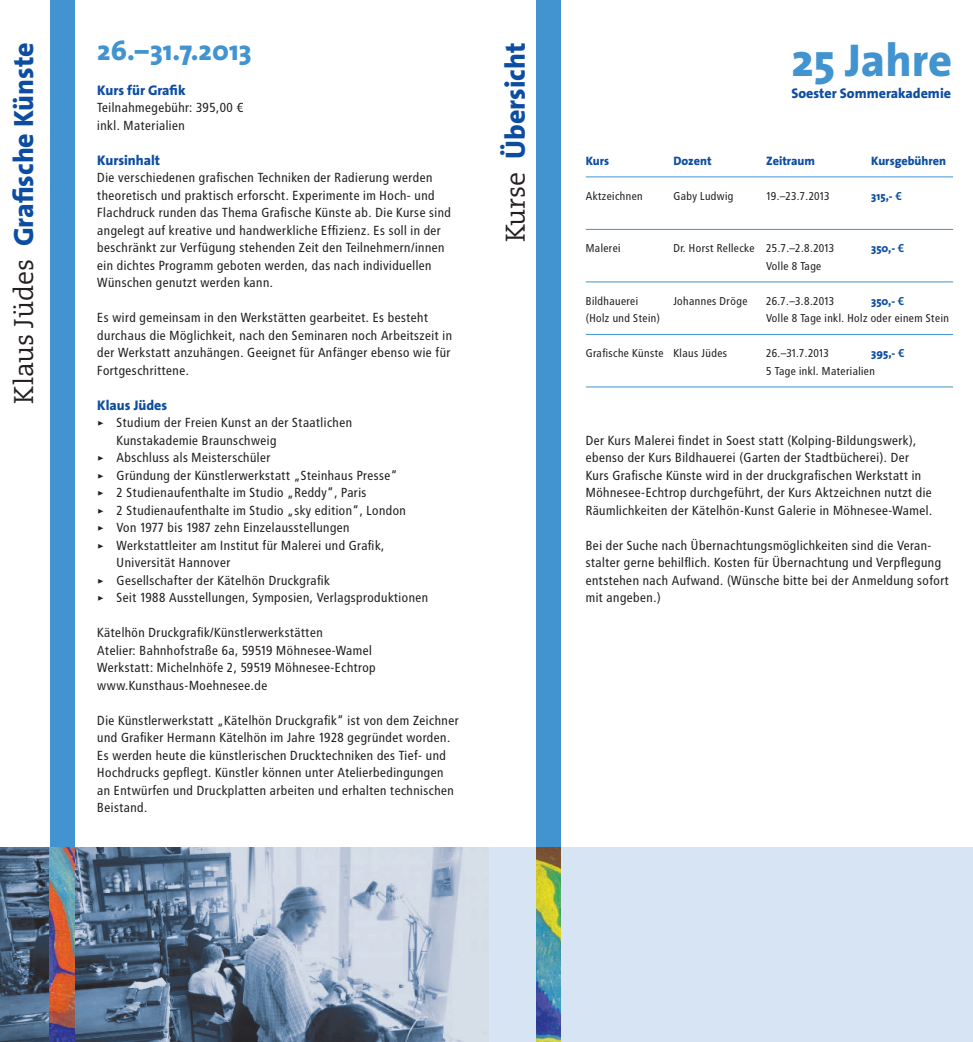
<style>
.page{position:relative;width:973px;height:1042px;background:#fff}
.page>*{position:absolute;margin:0;border:0;box-sizing:border-box;transform-origin:0 0}
.t1{font:800 46.38px "The Sans";color:#4194d0}
.t2{font:800 28px "The Sans";color:#0d4da1}
.t3{font:800 28px "The Sans";color:#4194d0}
.t4{font:800 14px "The Sans";color:#0d4da1}
.t5{font:13.12px/17.5px "Transit";color:#231f20}
.t6{font:800 12.25px "The Sans";color:#0d4da1}
.t7{font:11.38px "Transit";color:#231f20}
.t8{font:800 11.38px "The Sans";color:#0d4da1}
.s1{font-family:"The Serif";font-weight:300;color:#231f20}
.s2{font-family:"Transit";font-weight:700}
</style>
<div class="page">
<div style="left:50px;top:0;width:24px;height:1042px;background:#4194d0"></div>
<div style="left:536px;top:0;width:25px;height:1042px;background:#4194d0"></div>
<div style="left:486px;top:847px;width:486px;height:195px;background:#d6e4f4"></div>
<img style="left:536px;top:847px;width:25px;height:195px">
<hr style="left:585px;top:176px;width:367px;height:1px;background:#4194d0">
<hr style="left:585px;top:229px;width:367px;height:1px;background:#4194d0">
<hr style="left:585px;top:281px;width:367px;height:1px;background:#4194d0">
<hr style="left:585px;top:334px;width:367px;height:1px;background:#4194d0">
<hr style="left:585px;top:386px;width:367px;height:1px;background:#4194d0">
<img style="left:0;top:847px;width:489px;height:195px">
<img style="left:50px;top:847px;width:24px;height:195px">
<h2 class="t2" style="left:0;top:404px;width:363px;rotate:-90deg"><span class="s1">Klaus Jüdes</span> Grafische Künste</h2>
<h2 class="t3" style="left:97px;top:27px;width:156px">26.–31.7.2013</h2>
<p class="t4" style="left:97px;top:78px;width:90px">Kurs für Grafik</p>
<p class="t5" style="left:97px;top:99px;width:148px">Teilnahmegebühr: 395,00 € inkl. Materialien</p>
<p class="t4" style="left:97px;top:148px;width:64px">Kursinhalt</p>
<p class="t5" style="left:97px;top:169px;width:355px">Die verschiedenen grafischen Techniken der Radierung werden theoretisch und praktisch erforscht. Experimente im Hoch- und Flachdruck runden das Thema Grafische Künste ab. Die Kurse sind angelegt auf kreative und handwerkliche Effizienz. Es soll in der beschränkt zur Verfügung stehenden Zeit den Teilnehmern/innen ein dichtes Programm geboten werden, das nach individuellen Wünschen genutzt werden kann.</p>
<p class="t5" style="left:97px;top:309px;width:356px">Es wird gemeinsam in den Werkstätten gearbeitet. Es besteht durchaus die Möglichkeit, nach den Seminaren noch Arbeitszeit in der Werkstatt anzuhängen. Geeignet für Anfänger ebenso wie für Fortgeschrittene.</p>
<p class="t4" style="left:97px;top:393px;width:71px">Klaus Jüdes</p>
<p class="t5" style="left:97px;top:414px;width:257px">&gt; Studium der Freien Kunst an der Staatlichen</p>
<p class="t5" style="left:116px;top:432px;width:162px">Kunstakademie Braunschweig</p>
<p class="t5" style="left:97px;top:449px;width:175px">&gt; Abschluss als Meisterschüler</p>
<p class="t5" style="left:97px;top:467px;width:302px">&gt; Gründung der Künstlerwerkstatt „Steinhaus Presse“</p>
<p class="t5" style="left:97px;top:484px;width:271px">&gt; 2 Studienaufenthalte im Studio „Reddy“, Paris</p>
<p class="t5" style="left:97px;top:502px;width:310px">&gt; 2 Studienaufenthalte im Studio „sky edition“, London</p>
<p class="t5" style="left:97px;top:519px;width:254px">&gt; Von 1977 bis 1987 zehn Einzelausstellungen</p>
<p class="t5" style="left:97px;top:537px;width:289px">&gt; Werkstattleiter am Institut für Malerei und Grafik,</p>
<p class="t5" style="left:116px;top:554px;width:116px">Universität Hannover</p>
<p class="t5" style="left:97px;top:572px;width:234px">&gt; Gesellschafter der Kätelhön Druckgrafik</p>
<p class="t5" style="left:97px;top:589px;width:333px">&gt; Seit 1988 Ausstellungen, Symposien, Verlagsproduktionen</p>
<p class="t5" style="left:97px;top:624px;width:280px">Kätelhön Druckgrafik/Künstlerwerkstätten<br>Atelier: Bahnhofstraße 6a, 59519 Möhnesee-Wamel Werkstatt: Michelnhöfe 2, 59519 Möhnesee-Echtrop www.Kunsthaus-Moehnesee.de</p>
<p class="t5" style="left:97px;top:712px;width:363px">Die Künstlerwerkstatt „Kätelhön Druckgrafik“ ist von dem Zeichner und Grafiker Hermann Kätelhön im Jahre 1928 gegründet worden.<br>Es werden heute die künstlerischen Drucktechniken des Tief- und Hochdrucks gepflegt. Künstler können unter Atelierbedingungen an Entwürfen und Druckplatten arbeiten und erhalten technischen Beistand.</p>
<h2 class="t2" style="left:491px;top:242px;width:201px;rotate:-90deg"><span class="s1">Kurse</span> Übersicht</h2>
<h1 class="t1" style="left:791px;top:21px;width:162px">25 Jahre</h1>
<p class="t4" style="left:791px;top:82px;width:161px">Soester Sommerakademie</p>
<p class="t6" style="left:585px;top:150px;width:25px">Kurs</p>
<p class="t6" style="left:673px;top:150px;width:40px">Dozent</p>
<p class="t6" style="left:766px;top:150px;width:50px">Zeitraum</p>
<p class="t6" style="left:871px;top:150px;width:76px">Kursgebühren</p>
<p class="t7" style="left:585px;top:189px;width:59px">Aktzeichnen</p>
<p class="t7" style="left:673px;top:189px;width:62px">Gaby Ludwig</p>
<p class="t7" style="left:766px;top:189px;width:65px">19.–23.7.2013</p>
<p class="t8" style="left:871px;top:186px;width:32px">315,- <span class="s2">€</span></p>
<p class="t7" style="left:585px;top:242px;width:37px">Malerei</p>
<p class="t7" style="left:673px;top:242px;width:163px">Dr. Horst Rellecke 25.7.–2.8.2013</p>
<p class="t8" style="left:871px;top:239px;width:35px">350,- <span class="s2">€</span></p>
<p class="t7" style="left:766px;top:259px;width:57px">Volle 8 Tage</p>
<p class="t7" style="left:585px;top:294px;width:54px">Bildhauerei</p>
<p class="t7" style="left:673px;top:294px;width:76px">Johannes Dröge</p>
<p class="t7" style="left:766px;top:294px;width:70px">26.7.–3.8.2013</p>
<p class="t8" style="left:871px;top:291px;width:35px">350,- <span class="s2">€</span></p>
<p class="t7" style="left:585px;top:312px;width:76px">(Holz und Stein)</p>
<p class="t7" style="left:766px;top:312px;width:185px">Volle 8 Tage inkl. Holz oder einem Stein</p>
<p class="t7" style="left:585px;top:347px;width:143px">Grafische Künste Klaus Jüdes</p>
<p class="t7" style="left:766px;top:347px;width:65px">26.–31.7.2013</p>
<p class="t8" style="left:871px;top:344px;width:35px">395,- <span class="s2">€</span></p>
<p class="t7" style="left:766px;top:364px;width:111px">5 Tage inkl. Materialien</p>
<p class="t5" style="left:585px;top:432px;width:348px">Der Kurs Malerei findet in Soest statt (Kolping-Bildungswerk), ebenso der Kurs Bildhauerei (Garten der Stadtbücherei). Der Kurs Grafische Künste wird in der druckgrafischen Werkstatt in Möhnesee-Echtrop durchgeführt, der Kurs Aktzeichnen nutzt die Räumlichkeiten der Kätelhön-Kunst Galerie in Möhnesee-Wamel.</p>
<p class="t5" style="left:585px;top:537px;width:365px">Bei der Suche nach Übernachtungsmöglichkeiten sind die Veran&shy;stalter gerne behilflich. Kosten für Übernachtung und Verpflegung entstehen nach Aufwand. (Wünsche bitte bei der Anmeldung sofort mit angeben.)</p>
</div>
